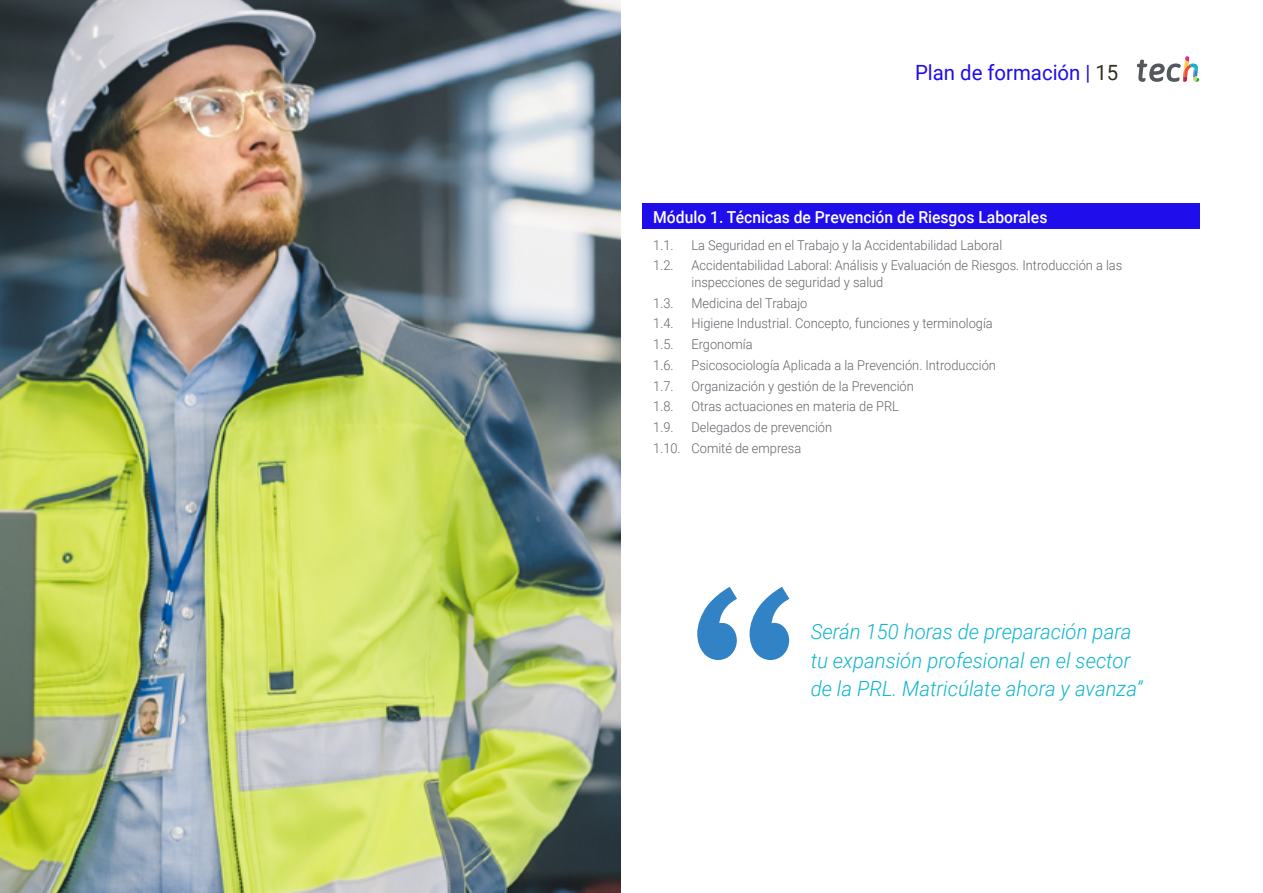
<style>
.page{position:relative;width:1263px;height:893px;background:#fff}
.page>*{position:absolute;margin:0;border:0;box-sizing:border-box;transform-origin:0 0}
.t1{font:italic 300 21px/28.5px "Roboto";color:#0fb6cf}
.t2{font:21px "Roboto";color:#1f0dec}
.t3{font:500 16.5px "Roboto";color:#fff;scale:.95 1}
.t4{font:300 13.5px/16.5px "Roboto";color:#61646a;scale:.95 1}
.s1{color:#312e20}
</style>
<div class="page">
<img style="left:0;top:0;width:621px;height:893px">
<div style="left:642px;top:204px;width:557px;height:25px;background:#1f0dec"></div>
<svg style="left:1137px;top:56px;width:62px;height:26px"></svg>
<svg style="left:697px;top:587px;width:92px;height:73px"></svg>
<h1 class="t2" style="left:915px;top:57px;width:205px">Plan de formación | <span class="s1">15</span></h1>
<p class="t3" style="left:653px;top:205px;width:416px">Módulo 1. Técnicas de Prevención de Riesgos Laborales</p>
<p class="t4" style="left:653px;top:236px;width:23px">1.1.</p>
<p class="t4" style="left:691px;top:236px;width:329px">La Seguridad en el Trabajo y la Accidentabilidad Laboral</p>
<p class="t4" style="left:653px;top:257px;width:23px">1.2.</p>
<p class="t4" style="left:691px;top:257px;width:455px">Accidentabilidad Laboral: Análisis y Evaluación de Riesgos. Introducción a las inspecciones de seguridad y salud</p>
<p class="t4" style="left:653px;top:294px;width:23px">1.3.</p>
<p class="t4" style="left:691px;top:294px;width:124px">Medicina del Trabajo</p>
<p class="t4" style="left:653px;top:315px;width:23px">1.4.</p>
<p class="t4" style="left:691px;top:315px;width:319px">Higiene Industrial. Concepto, funciones y terminología</p>
<p class="t4" style="left:653px;top:336px;width:23px">1.5.</p>
<p class="t4" style="left:691px;top:336px;width:66px">Ergonomía</p>
<p class="t4" style="left:653px;top:356px;width:23px">1.6.</p>
<p class="t4" style="left:691px;top:356px;width:322px">Psicosociología Aplicada a la Prevención. Introducción</p>
<p class="t4" style="left:653px;top:377px;width:23px">1.7.</p>
<p class="t4" style="left:691px;top:377px;width:236px">Organización y gestión de la Prevención</p>
<p class="t4" style="left:653px;top:398px;width:23px">1.8.</p>
<p class="t4" style="left:691px;top:398px;width:220px">Otras actuaciones en materia de PRL</p>
<p class="t4" style="left:653px;top:419px;width:23px">1.9.</p>
<p class="t4" style="left:653px;top:417px;width:190px;line-height:20.7px;text-indent:38px">Delegados de prevención<br>1.10. Comité de empresa</p>
<h1 class="t1" style="left:811px;top:617px;width:333px">Serán 150 horas de preparación para tu expansión profesional en el sector de la PRL. Matricúlate ahora y avanza”</h1>
</div>
